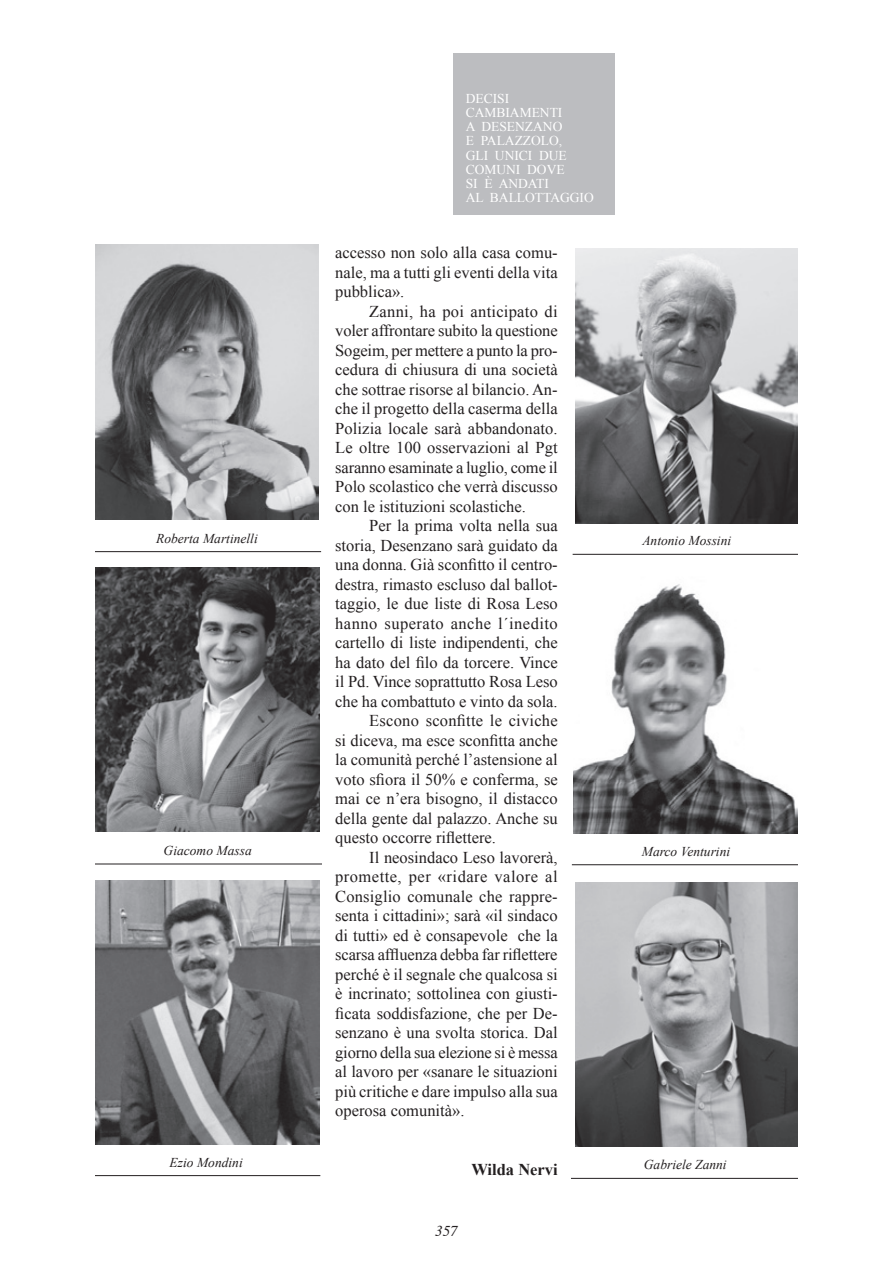
<style>
.page{position:relative;width:893px;height:1263px;background:#fff}
.page>*{position:absolute;margin:0;border:0;box-sizing:border-box;transform-origin:0 0}
.t1{font:16.5px/19.5px "Times New Roman";color:#231f20;text-align:justify}
.t2{font:16.5px "Times New Roman";letter-spacing:.03em;color:#231f20}
.t3{font:700 16.5px "Times New Roman";color:#231f20}
.t4{font:italic 15px "Times";color:#231f20}
.t5{font:13.5px/14.2px "Times New Roman";color:#fff}
.t6{font:italic 13.5px "Times New Roman";color:#231f20}
</style>
<div class="page">
<div style="left:453px;top:54px;width:161px;height:161px;background:#bcbdc0"></div>
<svg style="left:96px;top:519px;width:226px;height:34px"></svg>
<svg style="left:96px;top:829px;width:226px;height:36px"></svg>
<svg style="left:96px;top:1137px;width:225px;height:40px"></svg>
<svg style="left:572px;top:523px;width:225px;height:32px"></svg>
<svg style="left:571px;top:787px;width:226px;height:79px"></svg>
<svg style="left:571px;top:1146px;width:226px;height:33px"></svg>
<img style="left:575px;top:249px;width:222px;height:274px">
<img style="left:96px;top:244px;width:223px;height:275px">
<img style="left:575px;top:882px;width:222px;height:264px">
<img style="left:96px;top:881px;width:223px;height:263px">
<img style="left:574px;top:584px;width:223px;height:249px">
<img style="left:96px;top:568px;width:223px;height:263px">
<p class="t5" style="left:466px;top:91px;width:130px">DECISI<br>CAMBIAMENTI<br>A DESENZANO<br>E PALAZZOLO,<br>GLI UNICI DUE<br>COMUNI DOVE<br>SI È ANDATI<br>AL BALLOTTAGGIO</p>
<p class="t6" style="left:156px;top:529px;width:103px">Roberta Martinelli</p>
<p class="t6" style="left:164px;top:841px;width:90px">Giacomo Massa</p>
<p class="t1" style="left:335px;top:243px;width:224px">accesso non solo alla casa comu&shy;nale, ma a tutti gli eventi della vita pubblica».</p>
<p class="t1" style="left:335px;top:301px;width:224px;text-indent:34px">Zanni, ha poi anticipato di voler affrontare subito la questione Sogeim, per mettere a punto la pro&shy;cedura di chiusura di una società che sottrae risorse al bilancio. An&shy;che il progetto della caserma della Polizia locale sarà abbandonato.<br>Le oltre 100 osservazioni al Pgt saranno esaminate a luglio, come il Polo scolastico che verrà discusso con le istituzioni scolastiche.</p>
<p class="t1" style="left:369px;top:516px;width:190px">Per la prima volta nella sua</p>
<p class="t1" style="left:335px;top:535px;width:224px">storia, Desenzano sarà guidato da</p>
<p class="t1" style="left:335px;top:555px;width:224px">una donna. Già sconfitto il centro-</p>
<p class="t1" style="left:335px;top:574px;width:224px">destra, rimasto escluso dal ballot-</p>
<p class="t1" style="left:335px;top:594px;width:224px">taggio, le due liste di Rosa Leso</p>
<p class="t2" style="left:335px;top:612px;width:224px">hanno superato anche l´inedito</p>
<p class="t1" style="left:335px;top:633px;width:224px">cartello di liste indipendenti, che</p>
<p class="t1" style="left:335px;top:652px;width:224px">ha dato del filo da torcere. Vince</p>
<p class="t1" style="left:335px;top:672px;width:224px">il Pd. Vince soprattutto Rosa Leso</p>
<p class="t1" style="left:335px;top:691px;width:224px">che ha combattuto e vinto da sola.</p>
<p class="t1" style="left:369px;top:711px;width:190px">Escono sconfitte le civiche</p>
<p class="t1" style="left:335px;top:730px;width:224px">si diceva, ma esce sconfitta anche</p>
<p class="t1" style="left:335px;top:750px;width:224px">la comunità perché l’astensione al</p>
<p class="t1" style="left:335px;top:769px;width:224px">voto sfiora il 50% e conferma, se</p>
<p class="t1" style="left:335px;top:789px;width:224px">mai ce n’era bisogno, il distacco</p>
<p class="t1" style="left:335px;top:808px;width:224px">della gente dal palazzo. Anche su</p>
<p class="t1" style="left:335px;top:828px;width:162px">questo occorre riflettere.</p>
<p class="t1" style="left:369px;top:847px;width:190px">Il neosindaco Leso lavorerà,</p>
<p class="t2" style="left:335px;top:866px;width:224px">promette, per «ridare valore al</p>
<p class="t1" style="left:335px;top:886px;width:224px">Consiglio comunale che rappre-</p>
<p class="t1" style="left:335px;top:906px;width:224px">senta i cittadini»; sarà «il sindaco</p>
<p class="t1" style="left:335px;top:925px;width:224px">di tutti» ed è consapevole che la</p>
<p class="t1" style="left:335px;top:945px;width:224px">scarsa affluenza debba far riflettere</p>
<p class="t1" style="left:335px;top:964px;width:224px">perché è il segnale che qualcosa si</p>
<p class="t1" style="left:335px;top:984px;width:224px">è incrinato; sottolinea con giusti-</p>
<p class="t1" style="left:335px;top:1003px;width:224px">ficata soddisfazione, che per De-</p>
<p class="t1" style="left:335px;top:1023px;width:224px">senzano è una svolta storica. Dal</p>
<p class="t1" style="left:335px;top:1042px;width:224px">giorno della sua elezione si è messa</p>
<p class="t1" style="left:335px;top:1062px;width:224px">al lavoro per «sanare le situazioni</p>
<p class="t1" style="left:335px;top:1081px;width:224px">più critiche e dare impulso alla sua</p>
<p class="t1" style="left:335px;top:1101px;width:131px">operosa comunità».</p>
<p class="t6" style="left:642px;top:532px;width:90px">Antonio Mossini</p>
<p class="t6" style="left:642px;top:842px;width:90px">Marco Venturini</p>
<p class="t6" style="left:170px;top:1153px;width:75px">Ezio Mondini</p>
<p class="t3" style="left:471px;top:1158px;width:88px">Wilda Nervi</p>
<p class="t6" style="left:644px;top:1156px;width:84px">Gabriele Zanni</p>
<p class="t4" style="left:435px;top:1218px;width:45px">357<sup>357</sup></p>
</div>
